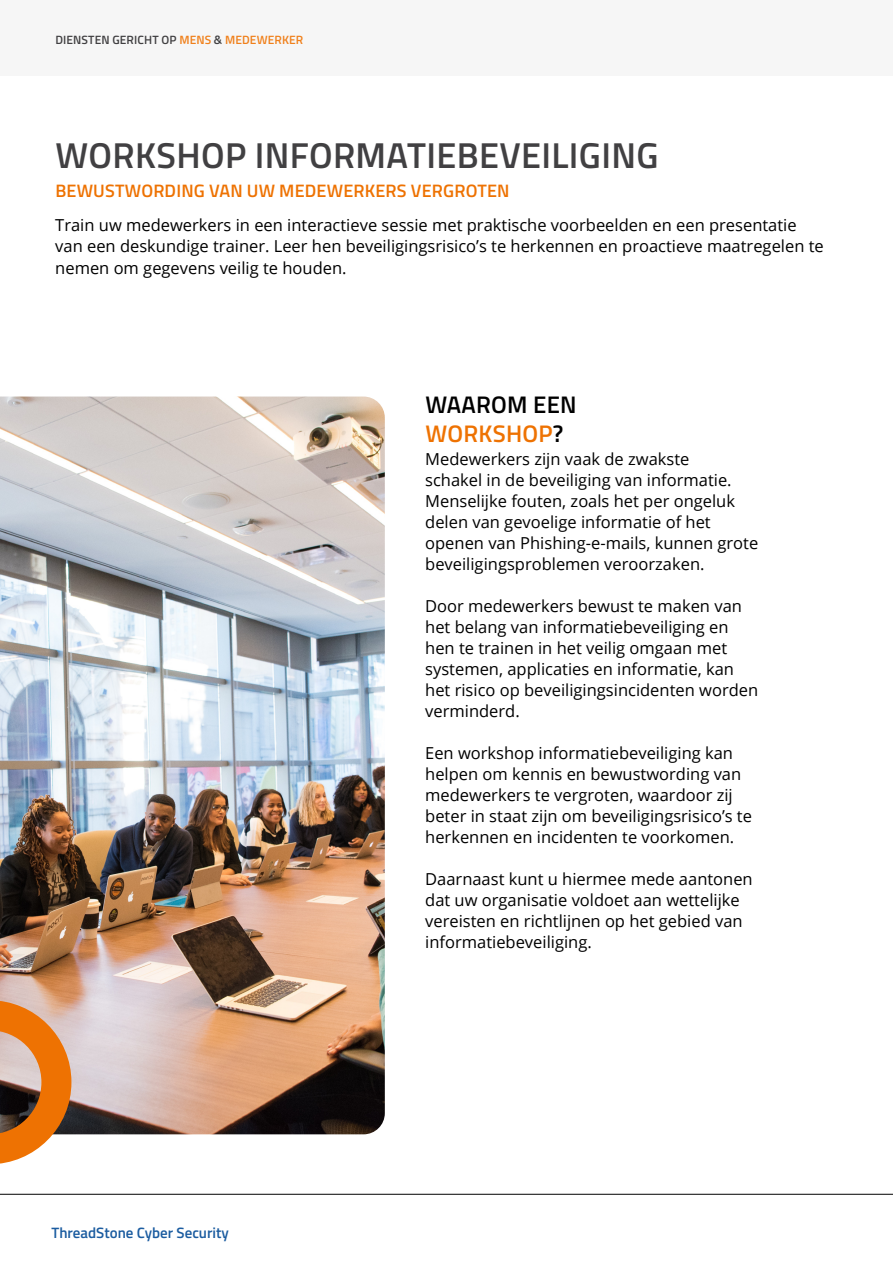
<style>
.page{position:relative;width:893px;height:1263px;background:#fff}
.page>*{position:absolute;margin:0;border:0;box-sizing:border-box;transform-origin:0 0}
.t1{font:600 36px "Titillium Web";letter-spacing:.01em;color:#414042}
.t2{font:600 24px/28.8px "Titillium Web";letter-spacing:.01em;color:#000}
.t3{font:600 18px "Titillium Web";letter-spacing:.01em;color:#ee7202}
.t4{font:16.5px/21px "Open Sans";color:#000}
.t5{font:600 15px "Titillium Web";color:#1b5ca0}
.t6{font:600 12px "Titillium Web";letter-spacing:.01em;color:#414042}
.s1{color:#f0801b}
.s2{color:#ee7202}
</style>
<div class="page">
<hr style="left:0;top:1194px;width:893px;height:1px;background:#000">
<div style="left:0;top:0;width:893px;height:75px;background:#f6f6f6"></div>
<img style="left:0;top:396px;width:385px;height:738px">
<svg style="left:0;top:1000px;width:71px;height:164px;background:#cd8951"></svg>
<p class="t6" style="left:55px;top:31px;width:249px">DIENSTEN GERICHT OP <span class="s1">MENS</span> &amp; <span class="s1">MEDEWERKER</span></p>
<h1 class="t1" style="left:55px;top:128px;width:605px">WORKSHOP INFORMATIEBEVEILIGING</h1>
<p class="t3" style="left:55px;top:177px;width:456px">BEWUSTWORDING VAN UW MEDEWERKERS VERGROTEN</p>
<p class="t4" style="left:55px;top:215px;width:770px">Train uw medewerkers in een interactieve sessie met praktische voorbeelden en een presentatie van een deskundige trainer. Leer hen beveiligingsrisico’s te herkennen en proactieve maatregelen te nemen om gegevens veilig te houden.</p>
<h2 class="t2" style="left:425px;top:389px;width:153px">WAAROM EEN<br><span class="s2">WORKSHOP</span>?</h2>
<p class="t5" style="left:52px;top:1221px;width:179px">ThreadStone Cyber Security</p>
<p class="t4" style="left:425px;top:448px;width:335px">Medewerkers zijn vaak de zwakste<br>schakel in de beveiliging van informatie.<br>Menselijke fouten, zoals het per ongeluk delen van gevoelige informatie of het openen van Phishing-e-mails, kunnen grote beveiligingsproblemen veroorzaken.</p>
<p class="t4" style="left:425px;top:595px;width:334px">Door medewerkers bewust te maken van het belang van informatiebeveiliging en hen te trainen in het veilig omgaan met systemen, applicaties en informatie, kan het risico op beveiligingsincidenten worden verminderd.</p>
<p class="t4" style="left:425px;top:742px;width:328px">Een workshop informatiebeveiliging kan helpen om kennis en bewustwording van medewerkers te vergroten, waardoor zij beter in staat zijn om beveiligingsrisico’s te herkennen en incidenten te voorkomen.</p>
<p class="t4" style="left:425px;top:868px;width:329px">Daarnaast kunt u hiermee mede aantonen dat uw organisatie voldoet aan wettelijke vereisten en richtlijnen op het gebied van informatiebeveiliging.</p>
</div>
